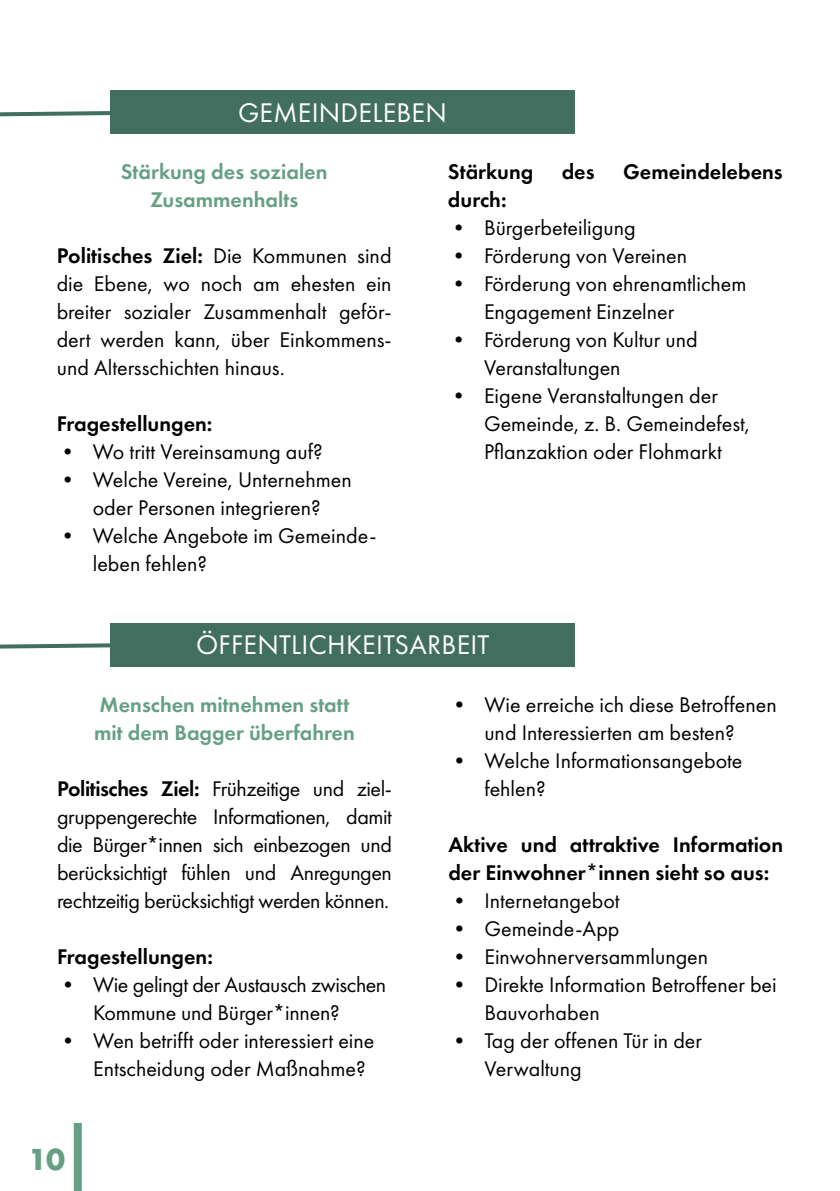
<style>
.page{position:relative;width:840px;height:1191px;background:#fff}
.page>*{position:absolute;margin:0;border:0;box-sizing:border-box;transform-origin:0 0}
.t1{font:28px "Futura PT";letter-spacing:.01em;color:#fff}
.t2{font:700 28px "Futura";color:#659f84}
.t3{font:22px/28px "Futura PT";color:#000}
.t4{font:600 22px/28px "Futura PT";color:#000}
.t5{font:600 22px/28px "Futura PT";color:#659f84;text-align:center}
.t6{font:22px/28px "Futura PT";letter-spacing:-.02em;color:#000;text-align:center}
.s1{font-weight:600}
</style>
<div class="page">
<div style="left:110px;top:91px;width:464px;height:43px;background:#426e5f"></div>
<svg style="left:0;top:111px;width:110px;height:6px"></svg>
<svg style="left:0;top:640px;width:111px;height:11px"></svg>
<div style="left:111px;top:623px;width:463px;height:43px;background:#426e5f"></div>
<div style="left:74px;top:1123px;width:8px;height:68px;background:#659f84"></div>
<p class="t1" style="left:238px;top:96px;width:210px">GEMEINDELEBEN</p>
<p class="t5" style="left:121px;top:158px;width:208px">Stärkung des sozialen<br>Zusammenhalts</p>
<p class="t3" style="left:57px;top:242px;width:336px;text-align:justify"><span class="s1">Politisches Ziel:</span> Die Kommunen sind die Ebene, wo noch am ehesten ein breiter sozialer Zusammenhalt geför&shy;dert werden kann, über Einkommens&shy;und Altersschichten hinaus.</p>
<p class="t4" style="left:57px;top:410px;width:157px">Fragestellungen:</p>
<p class="t3" style="left:57px;top:438px;width:267px">• Wo tritt Vereinsamung auf?</p>
<p class="t3" style="left:57px;top:466px;width:296px;text-align:center">• Welche Vereine, Unternehmen oder Personen integrieren?</p>
<p class="t3" style="left:93px;top:522px;width:285px;text-indent:-36px">• Welche Angebote im Gemeinde&shy;leben fehlen?</p>
<p class="t4" style="left:447px;top:158px;width:87px">Stärkung</p>
<p class="t4" style="left:561px;top:158px;width:34px">des</p>
<p class="t4" style="left:622px;top:158px;width:161px">Gemeindelebens</p>
<p class="t4" style="left:447px;top:186px;width:60px">durch:</p>
<p class="t3" style="left:447px;top:214px;width:189px">• Bürgerbeteiligung</p>
<p class="t3" style="left:447px;top:242px;width:240px">• Förderung von Vereinen</p>
<p class="t3" style="left:483px;top:270px;width:264px;text-indent:-36px">• Förderung von ehrenamtlichem<br>Engagement Einzelner</p>
<p class="t3" style="left:483px;top:326px;width:215px;text-indent:-36px">• Förderung von Kultur und<br>Veranstaltungen</p>
<p class="t3" style="left:483px;top:382px;width:267px;text-indent:-36px">• Eigene Veranstaltungen der<br>Gemeinde, z. B. Gemeindefest,<br>Pflanzaktion oder Flohmarkt</p>
<p class="t1" style="left:196px;top:628px;width:295px">ÖFFENTLICHKEITSARBEIT</p>
<p class="t5" style="left:94px;top:690px;width:262px;text-align:left">Menschen mitnehmen statt mit dem Bagger überfahren</p>
<p class="t3" style="left:57px;top:774px;width:336px;text-align:justify"><span class="s1">Politisches Ziel:</span> Frühzeitige und ziel&shy;gruppengerechte Informationen, damit die Bürger*innen sich einbezogen und berücksichtigt fühlen und Anregungen rechtzeitig berücksichtigt werden können.</p>
<p class="t4" style="left:57px;top:942px;width:157px">Fragestellungen:</p>
<p class="t6" style="left:57px;top:970px;width:330px">• Wie gelingt der Austausch zwischen<br>Kommune und Bürger*innen?</p>
<p class="t3" style="left:93px;top:1026px;width:283px;text-indent:-36px">• Wen betrifft oder interessiert eine<br>Entscheidung oder Maßnahme?</p>
<p class="t2" style="left:28px;top:1139px;width:38px">10</p>
<p class="t3" style="left:448px;top:690px;width:329px;text-align:center">• Wie erreiche ich diese Betroffenen und Interessierten am besten?</p>
<p class="t3" style="left:484px;top:746px;width:259px;text-indent:-36px">• Welche Informationsangebote fehlen?</p>
<p class="t4" style="left:448px;top:830px;width:336px">Aktive und attraktive Information der Einwohner*innen sieht so aus:</p>
<p class="t3" style="left:448px;top:886px;width:173px">• Internetangebot</p>
<p class="t3" style="left:448px;top:914px;width:172px">• Gemeinde-App</p>
<p class="t3" style="left:448px;top:942px;width:261px">• Einwohnerversammlungen</p>
<p class="t3" style="left:484px;top:970px;width:294px;text-indent:-36px">• Direkte Information Betroffener bei<br>Bauvorhaben</p>
<p class="t3" style="left:484px;top:1026px;width:219px;text-indent:-36px">• Tag der offenen Tür in der<br>Verwaltung</p>
</div>
